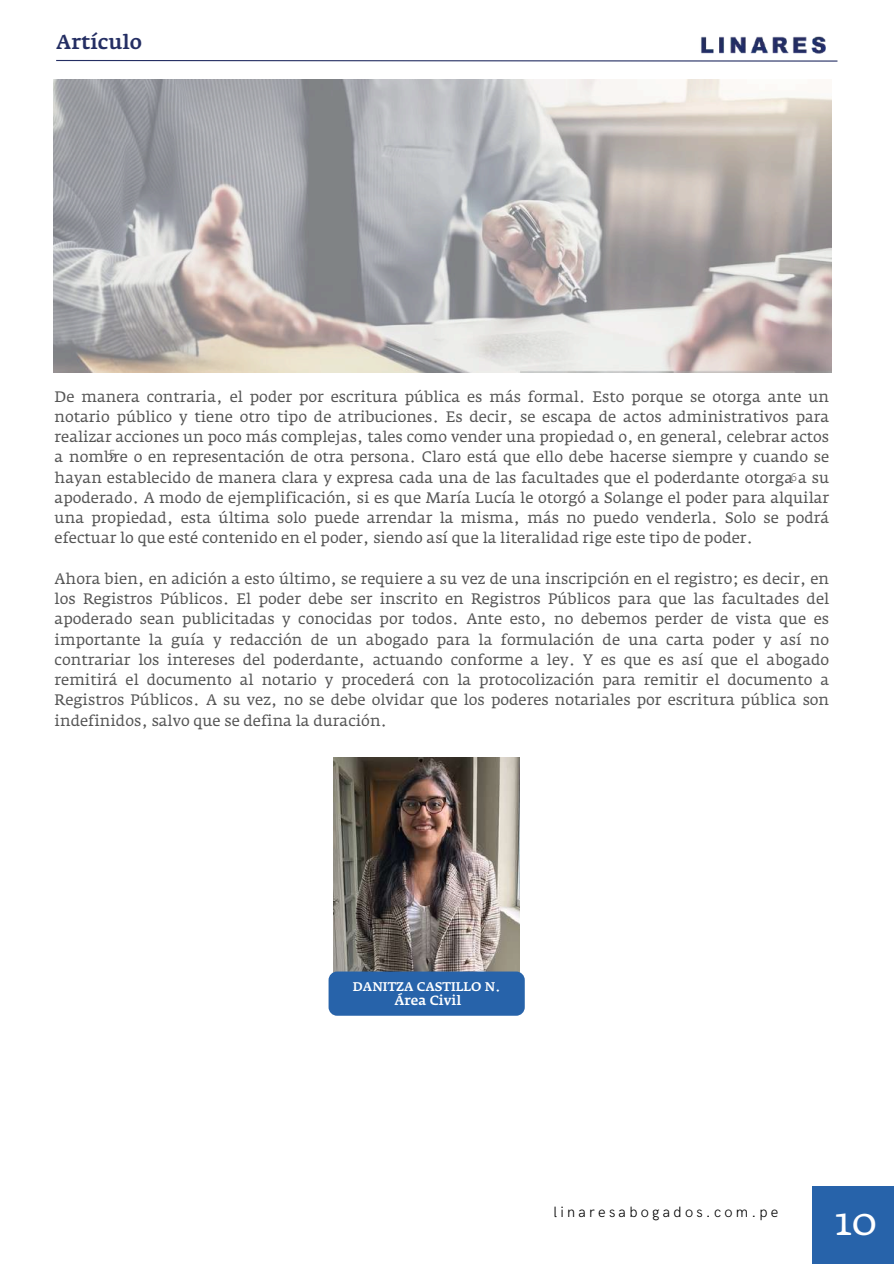
<style>
.page{position:relative;width:894px;height:1264px;background:#fff}
.page>*{position:absolute;margin:0;border:0;box-sizing:border-box;transform-origin:0 0}
.t1{font:38.25px "Fedra Serif A Pro";color:#fff}
.t2{font:500 19.95px "Fedra Serif A Pro";color:#242e63}
.t3{font:15px/20.2px "Fedra Serif A Pro";color:#545454;text-align:justify}
.t4{font:300 15px "HK Grotesk";letter-spacing:.215em;color:#000}
.t5{font:500 13.2px "Fedra Serif A Pro";color:#fff}
.t6{font:500 12.45px "Fedra Serif A Pro";color:#fff}
.t7{font:300 11.25px "Fedra Sans Std";color:#545454}
</style>
<div class="page">
<svg style="left:56px;top:59px;width:782px;height:3px"></svg>
<img style="left:692px;top:36px;width:138px;height:24px">
<div style="left:811px;top:1186px;width:82px;height:77px;background:#2763aa"></div>
<img style="left:53px;top:79px;width:777px;height:294px">
<img style="left:333px;top:757px;width:186px;height:215px">
<div style="left:328px;top:971px;width:196px;height:44px;background:#2763aa;border-radius:9px"></div>
<h2 class="t2" style="left:56px;top:33px;width:87px">Artículo</h2>
<p class="t3" style="left:55px;top:387px;width:775px">De manera contraria, el poder por escritura pública es más formal. Esto porque se otorga ante un notario público y tiene otro tipo de atribuciones. Es decir, se escapa de actos administrativos para realizar acciones un poco más complejas, tales como vender una propiedad o, en general, celebrar actos a nombre o en representación de otra persona. Claro está que ello debe hacerse siempre y cuando se hayan establecido de manera clara y expresa cada una de las facultades que el poderdante otorga a su apoderado. A modo de ejemplificación, si es que María Lucía le otorgó a Solange el poder para alquilar una propiedad, esta última solo puede arrendar la misma, más no puedo venderla. Solo se podrá efectuar lo que esté contenido en el poder, siendo así que la literalidad rige este tipo de poder.</p>
<p class="t3" style="left:55px;top:569px;width:775px">Ahora bien, en adición a esto último, se requiere a su vez de una inscripción en el registro; es decir, en los Registros Públicos. El poder debe ser inscrito en Registros Públicos para que las facultades del apoderado sean publicitadas y conocidas por todos. Ante esto, no debemos perder de vista que es importante la guía y redacción de un abogado para la formulación de una carta poder y así no contrariar los intereses del poderdante, actuando conforme a ley. Y es que es así que el abogado remitirá el documento al notario y procederá con la protocolización para remitir el documento a Registros Públicos. A su vez, no se debe olvidar que los poderes notariales por escritura pública son indefinidos, salvo que se defina la duración.</p>
<p class="t7" style="left:110px;top:447px;width:7px">5</p>
<p class="t7" style="left:790px;top:472px;width:8px">6</p>
<p class="t6" style="left:353px;top:981px;width:149px">DANITZA CASTILLO N.</p>
<p class="t5" style="left:394px;top:994px;width:68px">Área Civil</p>
<p class="t4" style="left:553px;top:1203px;width:226px">linaresabogados.com.pe</p>
<h1 class="t1" style="left:834px;top:1204px;width:43px">10</h1>
</div>
